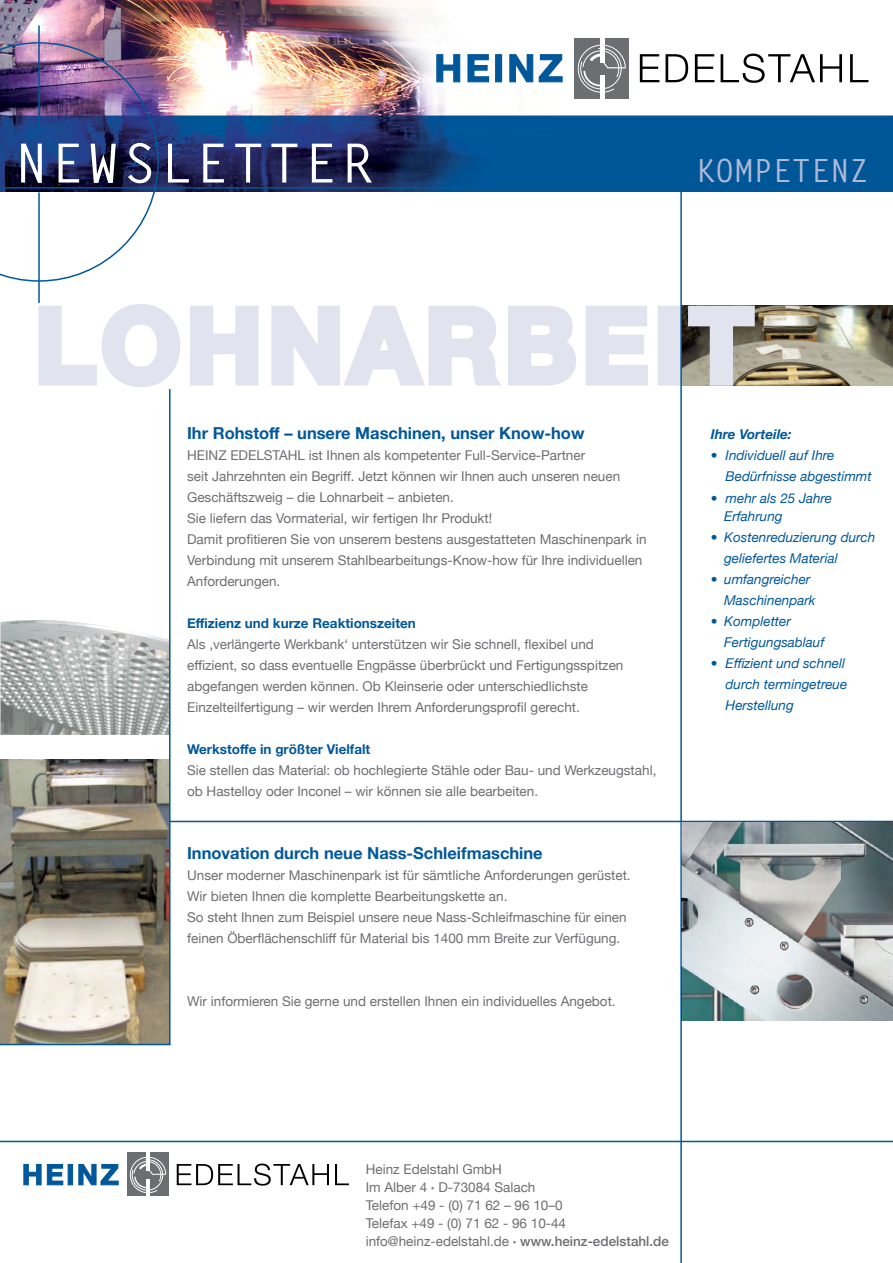
<style>
.page{position:relative;width:893px;height:1263px;background:#fff}
.page>*{position:absolute;margin:0;border:0;box-sizing:border-box;transform-origin:0 0}
.t1{font:700 101.7px "Helvetica Neue";letter-spacing:.06em;color:#e1e3ef}
.t2{font:700 54px "Letter Gothic Std";letter-spacing:.07em;color:#fff}
.t3{font:700 31.95px "Letter Gothic Std";color:#b0bad7}
.t4{font:700 16.5px "Helvetica Neue";color:#00589a}
.t5{font:13.5px/21px "Helvetica Neue";color:#6d6e71}
.t6{font:italic 13.5px/21px "Helvetica Neue";color:#00589a}
.t7{font:700 13.5px "Helvetica Neue";color:#00589a}
.t8{font:italic 700 13.5px "Helvetica Neue";color:#00589a}
.s1{font-size:10.5px}
.s2{font-weight:500}
</style>
<div class="page">
<img style="left:0;top:620px;width:169px;height:115px">
<img style="left:682px;top:306px;width:211px;height:79px">
<img style="left:0;top:759px;width:169px;height:285px">
<svg style="left:38px;top:304px;width:221px;height:83px"></svg>
<svg style="left:271px;top:306px;width:377px;height:80px"></svg>
<div style="left:658px;top:306px;width:23px;height:79px;border:7px solid #e1e3ef"></div>
<svg style="left:684px;top:305px;width:74px;height:81px"></svg>
<img style="left:0;top:0;width:893px;height:191px">
<hr style="left:0;top:1141px;width:893px;height:1px;background:#00589a">
<hr style="left:680px;top:189px;width:2px;height:1074px;background:#00589a">
<hr style="left:0;top:187px;width:893px;height:2px;background:#00589a">
<img style="left:0;top:42px;width:159px;height:240px">
<hr style="left:38px;top:26px;width:2px;height:110px;background:#00589a">
<hr style="left:38px;top:192px;width:2px;height:111px;background:#00589a">
<div style="left:575px;top:39px;width:54px;height:60px;background:#6d6e71"></div>
<hr style="left:600px;top:38px;width:4px;height:25px;background:#fff">
<hr style="left:600px;top:75px;width:4px;height:25px;background:#fff">
<svg style="left:574px;top:41px;width:52px;height:55px"></svg>
<svg style="left:436px;top:54px;width:25px;height:29px"></svg>
<svg style="left:467px;top:54px;width:23px;height:29px"></svg>
<div style="left:495px;top:54px;width:7px;height:28px;background:#00589a;border:1px solid #00589a"></div>
<svg style="left:509px;top:53px;width:54px;height:30px"></svg>
<svg style="left:640px;top:54px;width:19px;height:28px"></svg>
<svg style="left:665px;top:54px;width:23px;height:28px"></svg>
<svg style="left:695px;top:54px;width:19px;height:28px"></svg>
<svg style="left:721px;top:54px;width:121px;height:29px"></svg>
<svg style="left:850px;top:54px;width:18px;height:28px"></svg>
<div style="left:128px;top:1152px;width:41px;height:44px;background:#6d6e71"></div>
<hr style="left:147px;top:1152px;width:3px;height:19px;background:#fff">
<svg style="left:127px;top:1154px;width:40px;height:42px"></svg>
<svg style="left:23px;top:1163px;width:41px;height:22px"></svg>
<div style="left:68px;top:1164px;width:5px;height:21px;background:#00589a;border:1px solid #00589a"></div>
<svg style="left:78px;top:1163px;width:41px;height:22px"></svg>
<svg style="left:177px;top:1163px;width:152px;height:22px"></svg>
<svg style="left:335px;top:1164px;width:14px;height:21px"></svg>
<hr style="left:169px;top:821px;width:724px;height:1px;background:#00589a">
<hr style="left:169px;top:389px;width:2px;height:655px;background:#00589a">
<hr style="left:0;top:1044px;width:171px;height:1px;background:#00589a">
<img style="left:682px;top:822px;width:211px;height:198px">
<h2 class="t2" style="left:15px;top:130px;width:360px">NEWSLETTER</h2>
<h3 class="t3" style="left:696px;top:151px;width:174px">KOMPETENZ</h3>
<h1 class="t1" style="left:35px;top:266px;width:719px">LOHNARBEIT</h1>
<p class="t4" style="left:187px;top:420px;width:399px">Ihr Rohstoff – unsere Maschinen, unser Know-how</p>
<p class="t5" style="left:187px;top:446px;width:86px">Hei nz Edelstah</p>
<p class="t5" style="left:187px;top:446px;width:461px;text-indent:110px">l ist Ihnen als kompetenter Full-Service-Partner<br>seit Jahrzehnten ein Begriff. Jetzt können wir Ihnen auch unseren neuen Geschäftszweig – die Lohnarbeit – anbieten.<br>Sie liefern das Vormaterial, wir fertigen Ihr Produkt!<br>Damit profitieren Sie von unserem bestens ausgestatteten Maschinenpark in Verbindung mit unserem Stahlbearbeitungs-Know-how für Ihre individuellen Anforderungen.</p>
<p class="t7" style="left:187px;top:613px;width:230px">Effizienz und kurze Reaktionszeiten</p>
<p class="t5" style="left:187px;top:635px;width:438px">Als ‚verlängerte Werkbank‘ unterstützen wir Sie schnell, flexibel und effizient, so dass eventuelle Engpässe überbrückt und Fertigungsspitzen abgefangen werden können. Ob Kleinserie oder unterschiedlichste Einzelteilfertigung – wir werden Ihrem Anforderungsprofil gerecht.</p>
<p class="t7" style="left:187px;top:739px;width:185px">Werkstoffe in größter Vielfalt</p>
<p class="t5" style="left:187px;top:761px;width:471px">Sie stellen das Material: ob hochlegierte Stähle oder Bau- und Werkzeugstahl, ob Hastelloy oder Inconel – wir können sie alle bearbeiten.</p>
<p class="t4" style="left:187px;top:840px;width:357px">Innovation durch neue Nass-Schleifmaschine</p>
<p class="t5" style="left:187px;top:866px;width:445px">Unser moderner Maschinenpark ist für sämtliche Anforderungen gerüstet.<br>Wir bieten Ihnen die komplette Bearbeitungskette an.<br>So steht Ihnen zum Beispiel unsere neue Nass-Schleifmaschine für einen feinen Öberflächenschliff für Material bis 1400 mm Breite zur Verfügung.</p>
<p class="t5" style="left:187px;top:992px;width:430px">Wir informieren Sie gerne und erstellen Ihnen ein individuelles Angebot.</p>
<p class="t8" style="left:711px;top:424px;width:83px">Ihre Vorteile:</p>
<p class="t6" style="left:726px;top:446px;width:148px;text-indent:-15px">• Individuell auf Ihre<br>Bedürfnisse abgestimmt</p>
<p class="t6" style="left:724px;top:489px;width:109px;line-height:18px;text-indent:-14px">• mehr als 25 Jahre<br>Erfahrung</p>
<p class="t6" style="left:724px;top:527px;width:153px;text-indent:-14px">• Kostenreduzierung durch geliefertes Material</p>
<p class="t6" style="left:724px;top:569px;width:93px;text-indent:-14px">• umfangreicher<br>Maschinenpark</p>
<p class="t6" style="left:724px;top:611px;width:102px;text-indent:-14px">• Kompletter<br>Fertigungsablauf</p>
<p class="t6" style="left:726px;top:653px;width:123px;text-indent:-15px">• Effizient und schnell durch termingetreue<br>Herstellung</p>
<p class="t5" style="left:366px;top:1160px;width:305px;line-height:18px">Heinz Edelstahl GmbH<br>Im Alber 4 <span class="s1">•</span> D-73084 Salach<br>Telefon +49 - (0) 71 62 – 96 10–0<br>Telefax +49 - (0) 71 62 - 96 10-44 info@heinz-edelstahl.de <span class="s1">•</span> <span class="s2">www.heinz-edelstahl.de</span></p>
</div>
